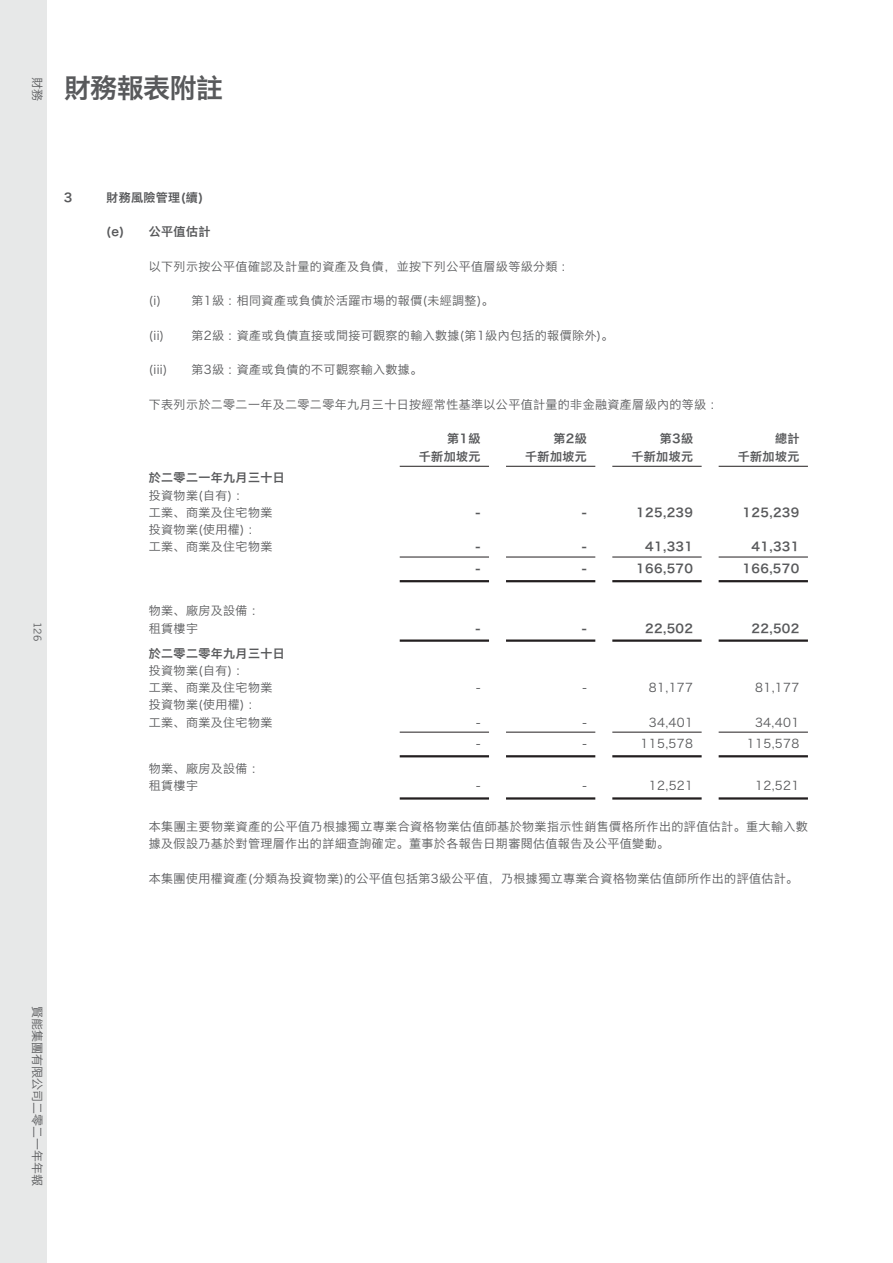
<style>
.page{position:relative;width:893px;height:1263px;background:#fff}
.page>*{position:absolute;margin:0;border:0;box-sizing:border-box;transform-origin:0 0}
.t1{font:27px "Hiragino Sans GB W6";letter-spacing:-.02em;color:#58595b}
.t2{font:12px/17.2px "Hiragino Sans GB W3";letter-spacing:.035em;color:#58595b}
.t3{font:12px "Hiragino Sans GB W6";letter-spacing:.035em;color:#58595b}
.t4{font:12px "Hiragino Sans GB W3";color:#58595b}
.t5{font:10.5px "Trade Gothic LT";color:#58595b}
</style>
<div class="page">
<hr style="left:400px;top:466px;width:89px;height:1px;background:#231f20">
<hr style="left:506px;top:466px;width:89px;height:1px;background:#231f20">
<hr style="left:612px;top:466px;width:90px;height:1px;background:#231f20">
<hr style="left:719px;top:466px;width:89px;height:1px;background:#231f20">
<hr style="left:400px;top:557px;width:89px;height:1px;background:#231f20">
<hr style="left:506px;top:557px;width:89px;height:1px;background:#231f20">
<hr style="left:612px;top:557px;width:90px;height:1px;background:#231f20">
<hr style="left:719px;top:557px;width:89px;height:1px;background:#231f20">
<hr style="left:400px;top:580px;width:89px;height:2px;background:#231f20">
<hr style="left:506px;top:580px;width:89px;height:2px;background:#231f20">
<hr style="left:612px;top:580px;width:90px;height:2px;background:#231f20">
<hr style="left:719px;top:580px;width:89px;height:2px;background:#231f20">
<hr style="left:400px;top:639px;width:89px;height:3px;background:#231f20">
<hr style="left:506px;top:639px;width:89px;height:3px;background:#231f20">
<hr style="left:612px;top:639px;width:90px;height:3px;background:#231f20">
<hr style="left:719px;top:639px;width:89px;height:3px;background:#231f20">
<hr style="left:400px;top:732px;width:89px;height:1px;background:#231f20">
<hr style="left:506px;top:732px;width:89px;height:1px;background:#231f20">
<hr style="left:612px;top:732px;width:90px;height:1px;background:#231f20">
<hr style="left:719px;top:732px;width:89px;height:1px;background:#231f20">
<hr style="left:400px;top:755px;width:89px;height:2px;background:#231f20">
<hr style="left:506px;top:755px;width:89px;height:2px;background:#231f20">
<hr style="left:612px;top:755px;width:90px;height:2px;background:#231f20">
<hr style="left:719px;top:755px;width:89px;height:2px;background:#231f20">
<hr style="left:400px;top:797px;width:89px;height:3px;background:#231f20">
<hr style="left:506px;top:797px;width:89px;height:3px;background:#231f20">
<hr style="left:612px;top:797px;width:90px;height:3px;background:#231f20">
<hr style="left:719px;top:797px;width:89px;height:3px;background:#231f20">
<div style="left:0;top:0;width:47px;height:1263px;background:#e7e8e8"></div>
<p class="t2" style="left:46px;top:77px;width:25px;rotate:90deg">財務</p>
<h1 class="t1" style="left:64px;top:70px;width:161px">財務報表附註</h1>
<p class="t5" style="left:44px;top:622px;width:21px;rotate:90deg">126</p>
<p class="t3" style="left:64px;top:190px;width:10px">3</p>
<p class="t3" style="left:106px;top:190px;width:98px">財務風險管理(續)</p>
<p class="t3" style="left:106px;top:224px;width:106px">(e) 公平值估計</p>
<p class="t2" style="left:149px;top:258px;width:426px">以下列示按公平值確認及計量的資產及負債，並按下列公平值層級等級分類：</p>
<p class="t2" style="left:149px;top:292px;width:14px">(i)</p>
<p class="t2" style="left:191px;top:292px;width:304px">第1級：相同資產或負債於活躍市場的報價(未經調整)。</p>
<p class="t2" style="left:149px;top:327px;width:466px">(ii) 第2級：資產或負債直接或間接可觀察的輸入數據(第1級內包括的報價除外)。</p>
<p class="t2" style="left:149px;top:361px;width:20px">(iii)</p>
<p class="t2" style="left:191px;top:361px;width:233px">第3級：資產或負債的不可觀察輸入數據。</p>
<p class="t2" style="left:149px;top:396px;width:574px">下表列示於二零二一年及二零二零年九月三十日按經常性基準以公平值計量的非金融資產層級內的等級：</p>
<p class="t3" style="left:447px;top:431px;width:35px">第1級</p>
<p class="t3" style="left:553px;top:431px;width:35px">第2級</p>
<p class="t3" style="left:660px;top:431px;width:35px">第3級</p>
<p class="t3" style="left:775px;top:431px;width:26px">總計</p>
<p class="t3" style="left:419px;top:448px;width:63px">千新加坡元</p>
<p class="t3" style="left:525px;top:448px;width:63px">千新加坡元</p>
<p class="t3" style="left:631px;top:448px;width:63px">千新加坡元</p>
<p class="t3" style="left:738px;top:448px;width:63px">千新加坡元</p>
<p class="t3" style="left:149px;top:470px;width:137px">於二零二一年九月三十日</p>
<p class="t2" style="left:149px;top:486px;width:125px">投資物業(自有) ：<br>工業、商業及住宅物業</p>
<p class="t3" style="left:476px;top:505px;width:6px">-</p>
<p class="t3" style="left:582px;top:505px;width:6px">-</p>
<p class="t3" style="left:636px;top:505px;width:58px">125,239</p>
<p class="t3" style="left:742px;top:505px;width:58px">125,239</p>
<p class="t2" style="left:149px;top:521px;width:125px">投資物業(使用權) ：工業、商業及住宅物業</p>
<p class="t2" style="left:149px;top:602px;width:116px">物業、廠房及設備：租賃樓宇</p>
<p class="t3" style="left:149px;top:645px;width:137px">於二零二零年九月三十日</p>
<p class="t2" style="left:149px;top:661px;width:125px">投資物業(自有) ：<br>工業、商業及住宅物業</p>
<p class="t2" style="left:149px;top:696px;width:125px">投資物業(使用權) ：工業、商業及住宅物業</p>
<p class="t3" style="left:476px;top:539px;width:6px">-</p>
<p class="t3" style="left:582px;top:539px;width:6px">-</p>
<p class="t3" style="left:645px;top:539px;width:49px">41,331</p>
<p class="t3" style="left:751px;top:539px;width:49px">41,331</p>
<p class="t3" style="left:476px;top:561px;width:6px">-</p>
<p class="t3" style="left:582px;top:561px;width:6px">-</p>
<p class="t3" style="left:636px;top:561px;width:58px">166,570</p>
<p class="t3" style="left:742px;top:561px;width:58px">166,570</p>
<p class="t3" style="left:476px;top:620px;width:6px">-</p>
<p class="t3" style="left:582px;top:620px;width:6px">-</p>
<p class="t3" style="left:645px;top:620px;width:49px">22,502</p>
<p class="t3" style="left:751px;top:620px;width:49px">22,502</p>
<p class="t2" style="left:476px;top:679px;width:6px">-</p>
<p class="t2" style="left:582px;top:679px;width:6px">-</p>
<p class="t2" style="left:649px;top:679px;width:46px">81,177</p>
<p class="t2" style="left:755px;top:679px;width:46px">81,177</p>
<p class="t2" style="left:476px;top:713px;width:6px">-</p>
<p class="t2" style="left:582px;top:713px;width:6px">-</p>
<p class="t2" style="left:649px;top:713px;width:46px">34,401</p>
<p class="t2" style="left:755px;top:713px;width:46px">34,401</p>
<p class="t2" style="left:476px;top:735px;width:6px">-</p>
<p class="t2" style="left:582px;top:735px;width:6px">-</p>
<p class="t2" style="left:640px;top:735px;width:54px">115,578</p>
<p class="t2" style="left:747px;top:735px;width:54px">115,578</p>
<p class="t2" style="left:149px;top:760px;width:116px">物業、廠房及設備：租賃樓宇</p>
<p class="t2" style="left:476px;top:777px;width:6px">-</p>
<p class="t2" style="left:582px;top:777px;width:6px">-</p>
<p class="t2" style="left:649px;top:777px;width:46px">12,521</p>
<p class="t2" style="left:755px;top:777px;width:46px">12,521</p>
<p class="t2" style="left:149px;top:818px;width:661px">本集團主要物業資產的公平值乃根據獨立專業合資格物業估值師基於物業指示性銷售價格所作出的評值估計。重大輸入數據及假設乃基於對管理層作出的詳細查詢確定。董事於各報告日期審閱估值報告及公平值變動。</p>
<p class="t2" style="left:149px;top:870px;width:651px">本集團使用權資產(分類為投資物業)的公平值包括第3級公平值，乃根據獨立專業合資格物業估值師所作出的評值估計。</p>
<p class="t4" style="left:45px;top:1006px;width:181px;rotate:90deg">賢能集團有限公司二零二一年年報</p>
</div>
